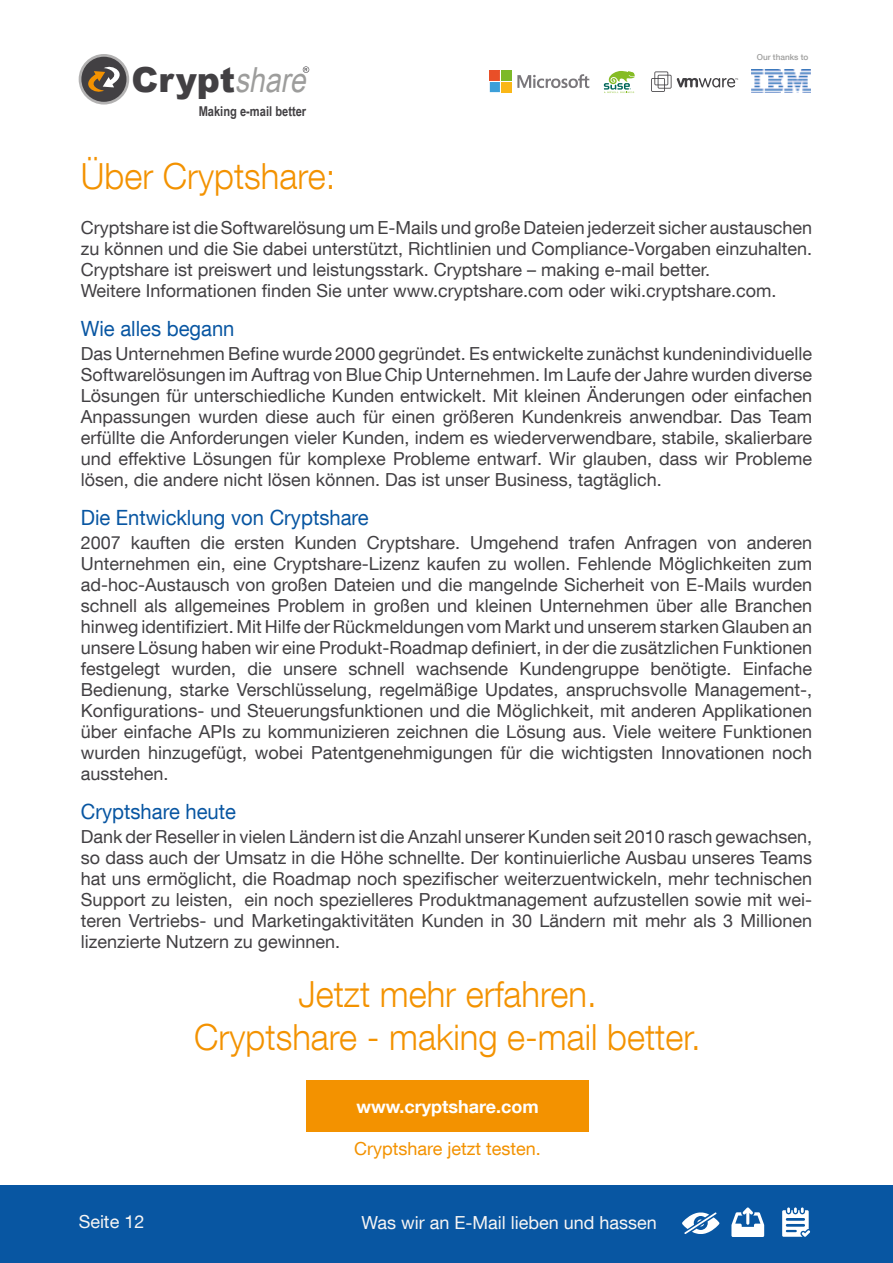
<style>
.page{position:relative;width:893px;height:1263px;background:#fff}
.page>*{position:absolute;margin:0;border:0;box-sizing:border-box;transform-origin:0 0}
.t1{font:300 36px/43.2px "Helvetica Neue LT Com";color:#f39200;text-align:center;scale:.96 1}
.t2{font:900 34.5px "Arial";color:#424043}
.t3{font:21px "Helvetica Neue LT Com";color:#0856a2;scale:.96 1}
.t4{font:18px/21px "Helvetica Neue LT Com";color:#424043;text-align:justify}
.t5{font:18px "Helvetica Neue LT Com";color:#f7f5f4}
.t6{font:18px "Helvetica Neue LT Com";color:#f39200}
.t7{font:700 18px "Helvetica Neue LT Com";color:#fff}
.t8{font:700 13.5px "Arial Narrow";color:#424043}
.t9{font:500 8.25px "Helvetica Neue LT Com";color:#9d9d9c}
.s1{font-family:"Arial Narrow";font-weight:400;font-style:italic;color:#9d9d9c}
</style>
<div class="page">
<div style="left:0;top:1185px;width:893px;height:78px;background:#0856a2"></div>
<svg style="left:682px;top:1212px;width:37px;height:22px"></svg>
<svg style="left:782px;top:1207px;width:28px;height:30px"></svg>
<svg style="left:731px;top:1207px;width:33px;height:30px"></svg>
<svg style="left:303px;top:66px;width:6px;height:7px"></svg>
<svg style="left:79px;top:54px;width:50px;height:51px"></svg>
<div style="left:81px;top:57px;width:45px;height:45px;background:#424043;border-radius:50%"></div>
<svg style="left:79px;top:63px;width:50px;height:33px"></svg>
<svg style="left:490px;top:71px;width:99px;height:21px"></svg>
<div style="left:501px;top:82px;width:10px;height:10px;background:#fab718"></div>
<svg style="left:604px;top:71px;width:31px;height:22px"></svg>
<svg style="left:651px;top:71px;width:20px;height:21px"></svg>
<svg style="left:677px;top:78px;width:61px;height:9px"></svg>
<img style="left:751px;top:69px;width:59px;height:24px">
<div style="left:306px;top:1081px;width:283px;height:51px;background:#f39200"></div>
<hr style="left:892px;top:925px;width:1px;height:338px;background:#0856a2">
<h2 class="t2" style="left:132px;top:54px;width:184px">Crypt<span class="s1">share</span></h2>
<p class="t8" style="left:199px;top:101px;width:109px">Making e-mail better</p>
<p class="t9" style="left:757px;top:52px;width:53px">Our thanks to</p>
<h1 class="t1" style="left:81px;top:153px;width:267px">Über Cryptshare:</h1>
<p class="t4" style="left:81px;top:216px;width:733px;text-align:left">Cryptshare ist die Softwarelösung um E-Mails und große Dateien jederzeit sicher austauschen zu können und die Sie dabei unterstützt, Richtlinien und Compliance-Vorgaben einzuhalten.<br>Cryptshare ist preiswert und leistungsstark. Cryptshare – making e-mail better.<br>Weitere Informationen finden Sie unter www.cryptshare.com oder wiki.cryptshare.com.</p>
<p class="t3" style="left:81px;top:315px;width:162px">Wie alles begann</p>
<p class="t4" style="left:81px;top:342px;width:733px">Das Unternehmen Befine wurde 2000 gegründet. Es entwickelte zunächst kundenindividuelle Softwarelösungen im Auftrag von Blue Chip Unternehmen. Im Laufe der Jahre wurden diverse Lösungen für unterschiedliche Kunden entwickelt. Mit kleinen Änderungen oder einfachen Anpassungen wurden diese auch für einen größeren Kundenkreis anwendbar. Das Team erfüllte die Anforderungen vieler Kunden, indem es wiederverwendbare, stabile, skalierbare und effektive Lösungen für komplexe Probleme entwarf. Wir glauben, dass wir Probleme lösen, die andere nicht lösen können. Das ist unser Business, tagtäglich.</p>
<p class="t3" style="left:81px;top:504px;width:301px">Die Entwicklung von Cryptshare</p>
<p class="t4" style="left:81px;top:531px;width:733px">2007 kauften die ersten Kunden Cryptshare. Umgehend trafen Anfragen von anderen Unternehmen ein, eine Cryptshare-Lizenz kaufen zu wollen. Fehlende Möglichkeiten zum ad-hoc-Austausch von großen Dateien und die mangelnde Sicherheit von E-Mails wurden schnell als allgemeines Problem in großen und kleinen Unternehmen über alle Branchen hinweg identifiziert. Mit Hilfe der Rückmeldungen vom Markt und unserem starken Glauben an unsere Lösung haben wir eine Produkt-Roadmap definiert, in der die zusätzlichen Funktionen festgelegt wurden, die unsere schnell wachsende Kundengruppe benötigte. Einfache Bedienung, starke Verschlüsselung, regelmäßige Updates, anspruchsvolle Management-, Konfigurations- und Steuerungsfunktionen und die Möglichkeit, mit anderen Applikationen über einfache APIs zu kommunizieren zeichnen die Lösung aus. Viele weitere Funktionen wurden hinzugefügt, wobei Patentgenehmigungen für die wichtigsten Innovationen noch ausstehen.</p>
<p class="t3" style="left:81px;top:799px;width:163px">Cryptshare heute</p>
<p class="t4" style="left:81px;top:826px;width:733px">Dank der Reseller in vielen Ländern ist die Anzahl unserer Kunden seit 2010 rasch gewachsen, so dass auch der Umsatz in die Höhe schnellte. Der kontinuierliche Ausbau unseres Teams hat uns ermöglicht, die Roadmap noch spezifischer weiterzuentwickeln, mehr technischen Support zu leisten, ein noch spezielleres Produktmanagement aufzustellen sowie mit wei&shy;teren Vertriebs- und Marketingaktivitäten Kunden in 30 Ländern mit mehr als 3 Millionen lizenzierte Nutzern zu gewinnen.</p>
<h1 class="t1" style="left:194px;top:972px;width:529px">Jetzt mehr erfahren.<br>Cryptshare - making e-mail better.</h1>
<p class="t5" style="left:79px;top:1210px;width:67px">Seite 12</p>
<p class="t7" style="left:356px;top:1095px;width:184px">www.cryptshare.com</p>
<p class="t6" style="left:354px;top:1138px;width:188px">Cryptshare jetzt testen.</p>
<p class="t5" style="left:362px;top:1212px;width:297px">Was wir an E-Mail lieben und hassen</p>
</div>
